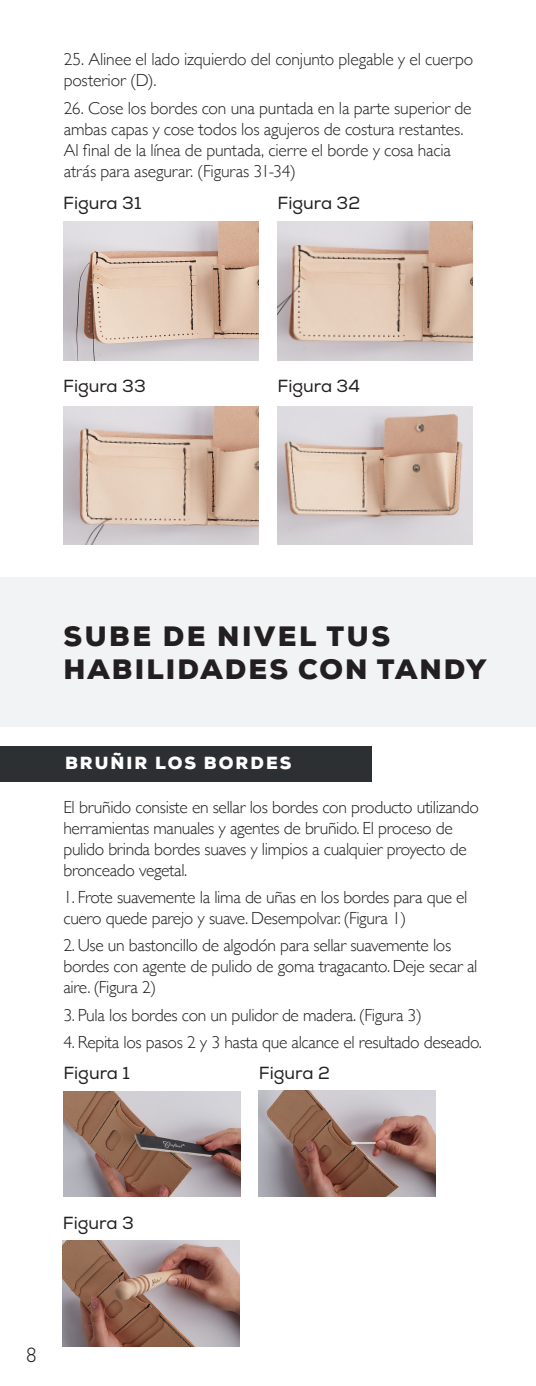
<style>
.page{position:relative;width:536px;height:1386px;background:#fff}
.page>*{position:absolute;margin:0;border:0;box-sizing:border-box;transform-origin:0 0}
.t1{font:900 28px/33.6px "Nexa";letter-spacing:.075em;color:#231f20}
.t2{font:300 21px "Gill Sans Nova";color:#231f20}
.t3{font:300 17.5px/21px "Gill Sans";letter-spacing:-.02em;color:#231f20}
.t4{font:17.5px "Nexa";color:#231f20}
.t5{font:900 17.5px "Nexa";letter-spacing:.115em;color:#fff}
</style>
<div class="page">
<svg style="left:51px;top:726px;width:53px;height:1px"></svg>
<div style="left:0;top:577px;width:536px;height:149px;background:#f2f3f4"></div>
<div style="left:0;top:746px;width:371px;height:36px;background:#2d3032"></div>
<img style="left:63px;top:1091px;width:177px;height:106px">
<img style="left:259px;top:1091px;width:176px;height:106px">
<img style="left:63px;top:1240px;width:176px;height:106px">
<img style="left:63px;top:222px;width:195px;height:138px">
<img style="left:63px;top:406px;width:195px;height:139px">
<img style="left:277px;top:222px;width:195px;height:138px">
<img style="left:277px;top:406px;width:195px;height:139px">
<p class="t3" style="left:64px;top:48px;width:411px">25. Alinee el lado izquierdo del conjunto plegable y el cuerpo posterior (D).</p>
<p class="t3" style="left:64px;top:97px;width:409px">26. Cose los bordes con una puntada en la parte superior de ambas capas y cose todos los agujeros de costura restantes.<br>Al final de la línea de puntada, cierre el borde y cosa hacia atrás para asegurar. (Figuras 31-34)</p>
<p class="t4" style="left:63px;top:192px;width:80px">Figura 31</p>
<p class="t4" style="left:277px;top:192px;width:84px">Figura 32</p>
<p class="t4" style="left:63px;top:375px;width:84px">Figura 33</p>
<p class="t4" style="left:277px;top:375px;width:84px">Figura 34</p>
<p class="t1" style="left:63px;top:619px;width:424px">SUBE DE NIVEL TUS<br>HABILIDADES CON TANDY</p>
<p class="t5" style="left:65px;top:751px;width:228px">BRUÑIR LOS BORDES</p>
<p class="t3" style="left:63px;top:796px;width:417px">El bruñido consiste en sellar los bordes con producto utilizando herramientas manuales y agentes de bruñido. El proceso de pulido brinda bordes suaves y limpios a cualquier proyecto de bronceado vegetal.</p>
<p class="t3" style="left:63px;top:886px;width:405px">1. Frote suavemente la lima de uñas en los bordes para que el cuero quede parejo y suave. Desempolvar. (Figura 1)</p>
<p class="t3" style="left:63px;top:934px;width:415px">2. Use un bastoncillo de algodón para sellar suavemente los bordes con agente de pulido de goma tragacanto. Deje secar al aire. (Figura 2)</p>
<p class="t3" style="left:63px;top:1004px;width:360px">3. Pula los bordes con un pulidor de madera. (Figura 3)</p>
<p class="t3" style="left:63px;top:1031px;width:420px">4. Repita los pasos 2 y 3 hasta que alcance el resultado deseado.</p>
<p class="t4" style="left:63px;top:1063px;width:68px">Figura 1</p>
<p class="t4" style="left:259px;top:1063px;width:72px">Figura 2</p>
<p class="t4" style="left:63px;top:1212px;width:72px">Figura 3</p>
<p class="t2" style="left:26px;top:1342px;width:12px">8</p>
</div>
